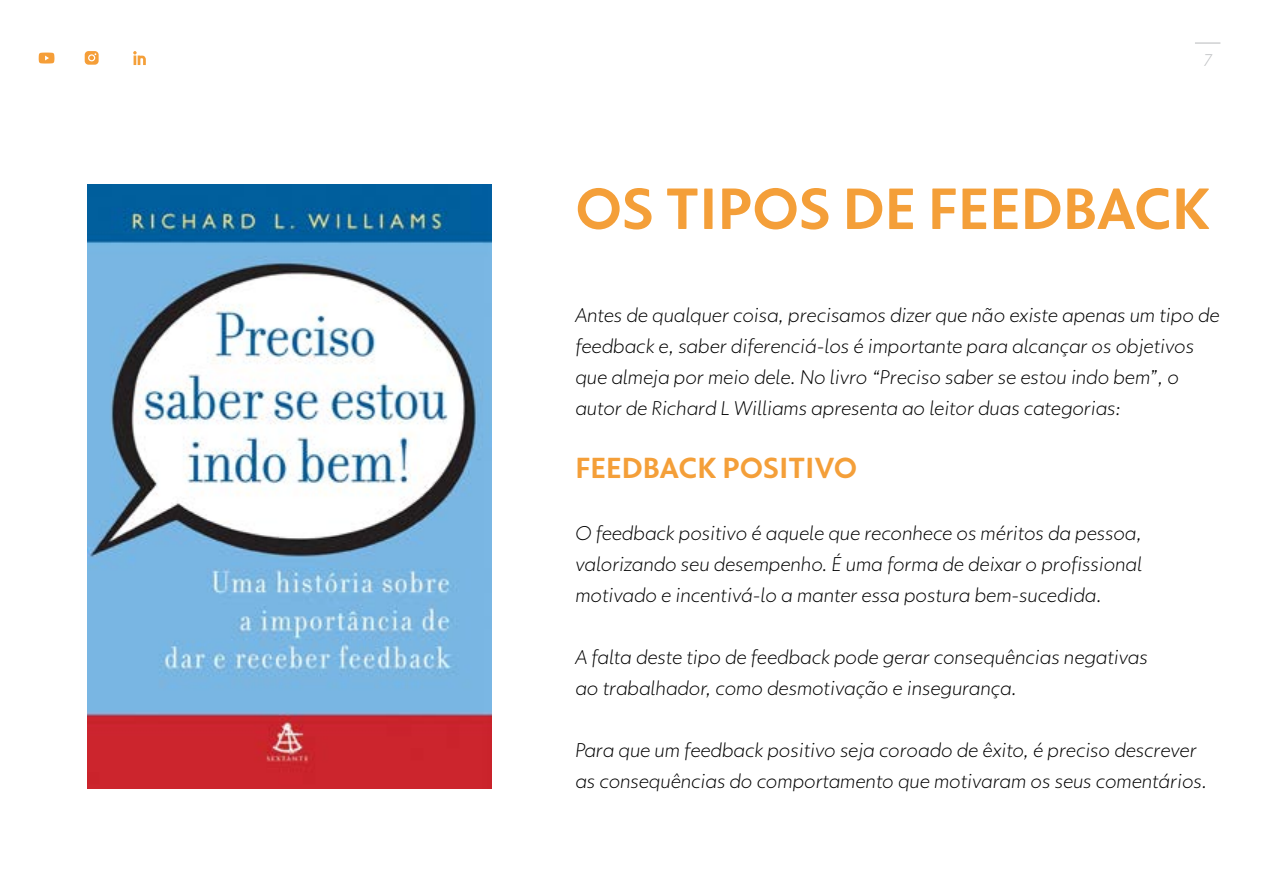
<style>
.page{position:relative;width:1263px;height:893px;background:#fff}
.page>*{position:absolute;margin:0;border:0;box-sizing:border-box;transform-origin:0 0}
.t1{font:700 57px "Globotipo Texto";letter-spacing:.02em;color:#f49f39}
.t2{font:700 28.5px "Globotipo Texto";letter-spacing:.02em;color:#f49f39}
.t3{font:italic 300 19.5px/31px "Globotipo Texto";color:#000}
.t4{font:italic 300 16.5px "Globotipo Texto";color:#bcbec0}
</style>
<div class="page">
<svg style="left:1195px;top:43px;width:25px;height:1px"></svg>
<svg style="left:133px;top:51px;width:13px;height:14px"></svg>
<svg style="left:39px;top:53px;width:16px;height:11px"></svg>
<svg style="left:85px;top:51px;width:14px;height:14px"></svg>
<img style="left:87px;top:185px;width:405px;height:603px">
<p class="t4" style="left:1204px;top:50px;width:9px">7</p>
<h1 class="t1" style="left:576px;top:175px;width:635px">OS TIPOS DE FEEDBACK</h1>
<p class="t3" style="left:575px;top:299px;width:646px">Antes de qualquer coisa, precisamos dizer que não existe apenas um tipo de feedback e, saber diferenciá-los é importante para alcançar os objetivos que almeja por meio dele. No livro “Preciso saber se estou indo bem”, o autor de Richard L Williams apresenta ao leitor duas categorias:</p>
<h2 class="t2" style="left:576px;top:451px;width:283px">FEEDBACK POSITIVO</h2>
<p class="t3" style="left:575px;top:517px;width:568px;text-align:justify">O feedback positivo é aquele que reconhece os méritos da pessoa, valorizando seu desempenho. É uma forma de deixar o profissional motivado e incentivá-lo a manter essa postura bem-sucedida.</p>
<p class="t3" style="left:575px;top:641px;width:574px">A falta deste tipo de feedback pode gerar consequências negativas ao trabalhador, como desmotivação e insegurança.</p>
<p class="t3" style="left:575px;top:734px;width:633px">Para que um feedback positivo seja coroado de êxito, é preciso descrever as consequências do comportamento que motivaram os seus comentários.</p>
</div>
